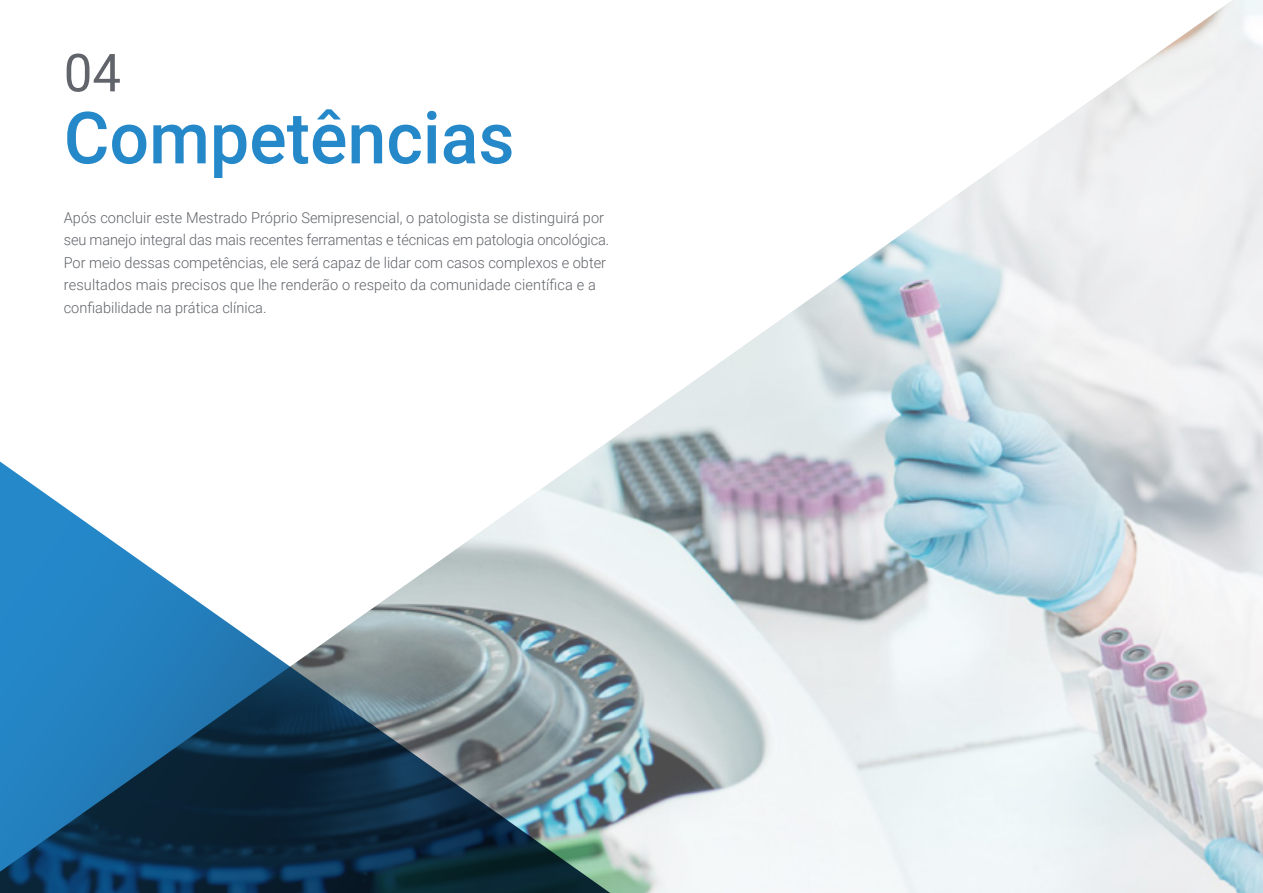
<style>
.page{position:relative;width:1263px;height:893px;background:#fff}
.page>*{position:absolute;margin:0;border:0;box-sizing:border-box;transform-origin:0 0}
.t1{font:500 72px "Roboto";color:#2488c9}
.t2{font:52.5px "Roboto";color:#61646a}
.t3{font:300 15px/22.5px "Roboto";color:#61646a}
</style>
<div class="page">
<img style="left:602px;top:0;width:661px;height:893px">
<svg style="left:0;top:446px;width:640px;height:447px"></svg>
<h2 class="t2" style="left:64px;top:36px;width:59px">04</h2>
<h1 class="t1" style="left:64px;top:87px;width:452px">Competências</h1>
<p class="t3" style="left:64px;top:206px;width:547px">Após concluir este Mestrado Próprio Semipresencial, o patologista se distinguirá por seu manejo integral das mais recentes ferramentas e técnicas em patologia oncológica.<br>Por meio dessas competências, ele será capaz de lidar com casos complexos e obter resultados mais precisos que lhe renderão o respeito da comunidade científica e a confiabilidade na prática clínica.</p>
</div>
